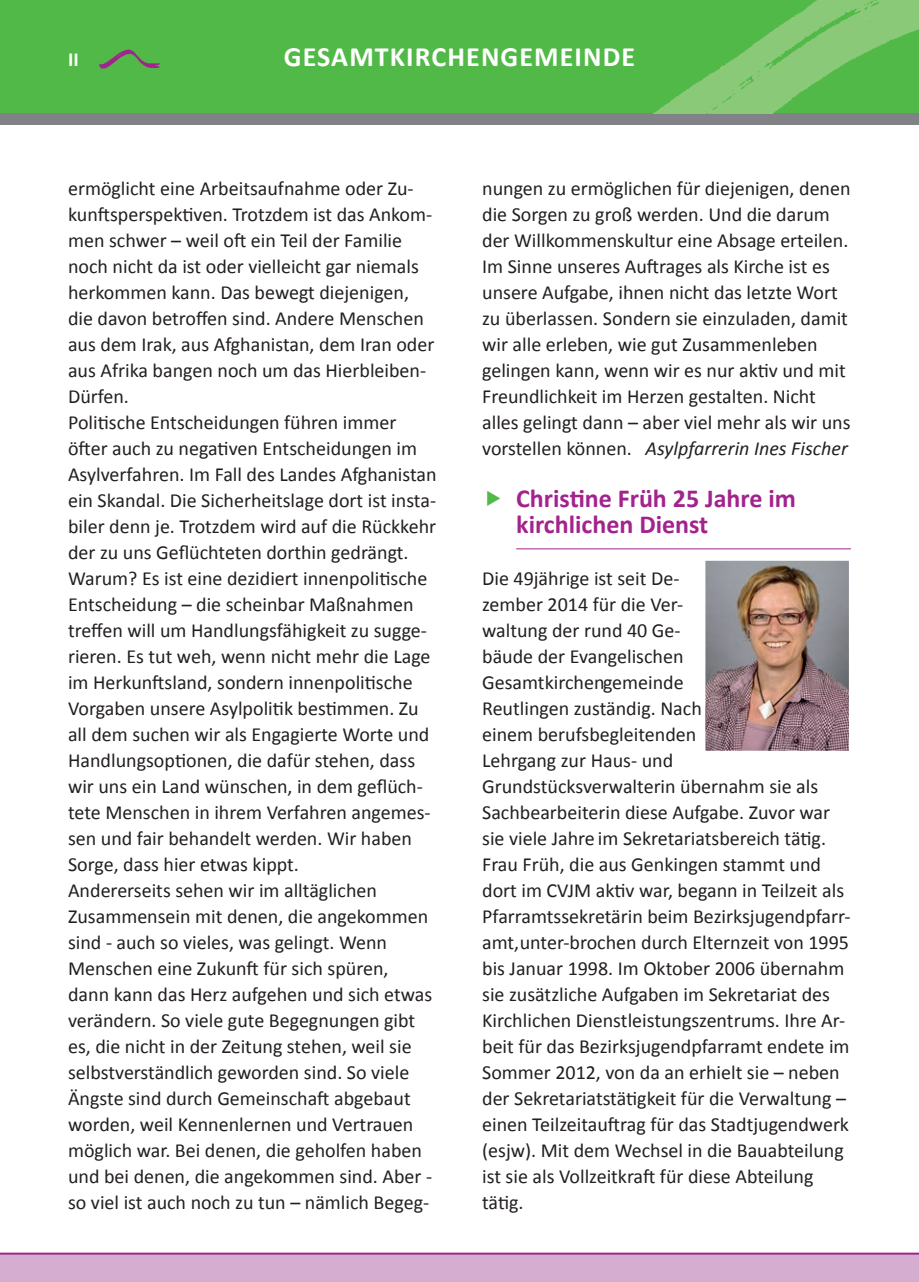
<style>
.page{position:relative;width:919px;height:1282px;background:#fff}
.page>*{position:absolute;margin:0;border:0;box-sizing:border-box;transform-origin:0 0}
.t1{font:700 28px "Calibri";letter-spacing:.04em;color:#fff}
.t2{font:700 26px/26px "Calibri";color:#a2238e}
.t3{font:20px/26px "Calibri";color:#231f20}
.t4{font:700 20px "Calibri";color:#fff}
.s1{font-style:italic}
</style>
<div class="page">
<div style="left:0;top:1253px;width:918px;height:28px;background:#d4add0"></div>
<div style="left:0;top:0;width:918px;height:113px;background:#51b948"></div>
<div style="left:0;top:113px;width:918px;height:12px;background:#808285"></div>
<hr style="left:0;top:1252px;width:918px;height:2px;background:#a2238e">
<hr style="left:516px;top:548px;width:334px;height:1px;background:#a2238e">
<img style="left:654px;top:0;width:264px;height:113px">
<img style="left:99px;top:49px;width:61px;height:20px">
<img style="left:706px;top:561px;width:141px;height:188px">
<div style="left:703px;top:558px;width:147px;height:194px;border:2px solid #fff"></div>
<p class="t4" style="left:68px;top:47px;width:12px">ii</p>
<h1 class="t1" style="left:284px;top:39px;width:353px">GEsAMtkiRchEnGEMEinDE</h1>
<p class="t3" style="left:68px;top:175px;width:370px">ermöglicht eine Arbeitsaufnahme oder Zu&shy;kunftsperspektiven. Trotzdem ist das Ankom&shy;men schwer – weil oft ein Teil der Familie noch nicht da ist oder vielleicht gar niemals herkommen kann. Das bewegt diejenigen, die davon betroffen sind. Andere Menschen aus dem Irak, aus Afghanistan, dem Iran oder aus Afrika bangen noch um das Hierbleiben-Dürfen.<br>Politische Entscheidungen führen immer öfter auch zu negativen Entscheidungen im Asylverfahren. Im Fall des Landes Afghanistan ein Skandal. Die Sicherheitslage dort ist insta&shy;biler denn je. Trotzdem wird auf die Rückkehr der zu uns Geflüchteten dorthin gedrängt.<br>Warum? Es ist eine dezidiert innenpolitische Entscheidung – die scheinbar Maßnahmen treffen will um Handlungsfähigkeit zu sugge&shy;rieren. Es tut weh, wenn nicht mehr die Lage im Herkunftsland, sondern innenpolitische Vorgaben unsere Asylpolitik bestimmen. Zu all dem suchen wir als Engagierte Worte und Handlungsoptionen, die dafür stehen, dass wir uns ein Land wünschen, in dem geflüch&shy;tete Menschen in ihrem Verfahren angemes&shy;sen und fair behandelt werden. Wir haben Sorge, dass hier etwas kippt.<br>Andererseits sehen wir im alltäglichen Zusammensein mit denen, die angekommen sind - auch so vieles, was gelingt. Wenn Menschen eine Zukunft für sich spüren,<br>dann kann das Herz aufgehen und sich etwas verändern. So viele gute Begegnungen gibt es, die nicht in der Zeitung stehen, weil sie selbstverständlich geworden sind. So viele Ängste sind durch Gemeinschaft abgebaut worden, weil Kennenlernen und Vertrauen möglich war. Bei denen, die geholfen haben und bei denen, die angekommen sind. Aber - so viel ist auch noch zu tun – nämlich Begeg-</p>
<p class="t3" style="left:482px;top:175px;width:370px">nungen zu ermöglichen für diejenigen, denen die Sorgen zu groß werden. Und die darum der Willkommenskultur eine Absage erteilen.<br>Im Sinne unseres Auftrages als Kirche ist es unsere Aufgabe, ihnen nicht das letzte Wort zu überlassen. Sondern sie einzuladen, damit wir alle erleben, wie gut Zusammenleben gelingen kann, wenn wir es nur aktiv und mit Freundlichkeit im Herzen gestalten. Nicht alles gelingt dann – aber viel mehr als wir uns vorstellen können. <span class="s1">Asylpfarrerin Ines Fischer</span></p>
<h2 class="t2" style="left:516px;top:485px;width:281px">Christine Früh 25 Jahre im kirchlichen Dienst</h2>
<p class="t3" style="left:482px;top:565px;width:370px">Die 49jährige ist seit De-<br>zember 2014 für die Ver-<br>waltung der rund 40 Ge-<br>bäude der Evangelischen Gesamtkirchengemeinde<br>Reutlingen zuständig. Nach<br>einem berufsbegleitenden<br>Lehrgang zur Haus- und Grundstücksverwalterin übernahm sie als Sachbearbeiterin diese Aufgabe. Zuvor war sie viele Jahre im Sekretariatsbereich tätig.<br>Frau Früh, die aus Genkingen stammt und dort im CVJM aktiv war, begann in Teilzeit als Pfarramtssekretärin beim Bezirksjugendpfarr&shy;amt,unter-brochen durch Elternzeit von 1995 bis Januar 1998. Im Oktober 2006 übernahm sie zusätzliche Aufgaben im Sekretariat des Kirchlichen Dienstleistungszentrums. Ihre Ar&shy;beit für das Bezirksjugendpfarramt endete im Sommer 2012, von da an erhielt sie – neben der Sekretariatstätigkeit für die Verwaltung – einen Teilzeitauftrag für das Stadtjugendwerk (esjw). Mit dem Wechsel in die Bauabteilung ist sie als Vollzeitkraft für diese Abteilung tätig.</p>
</div>
